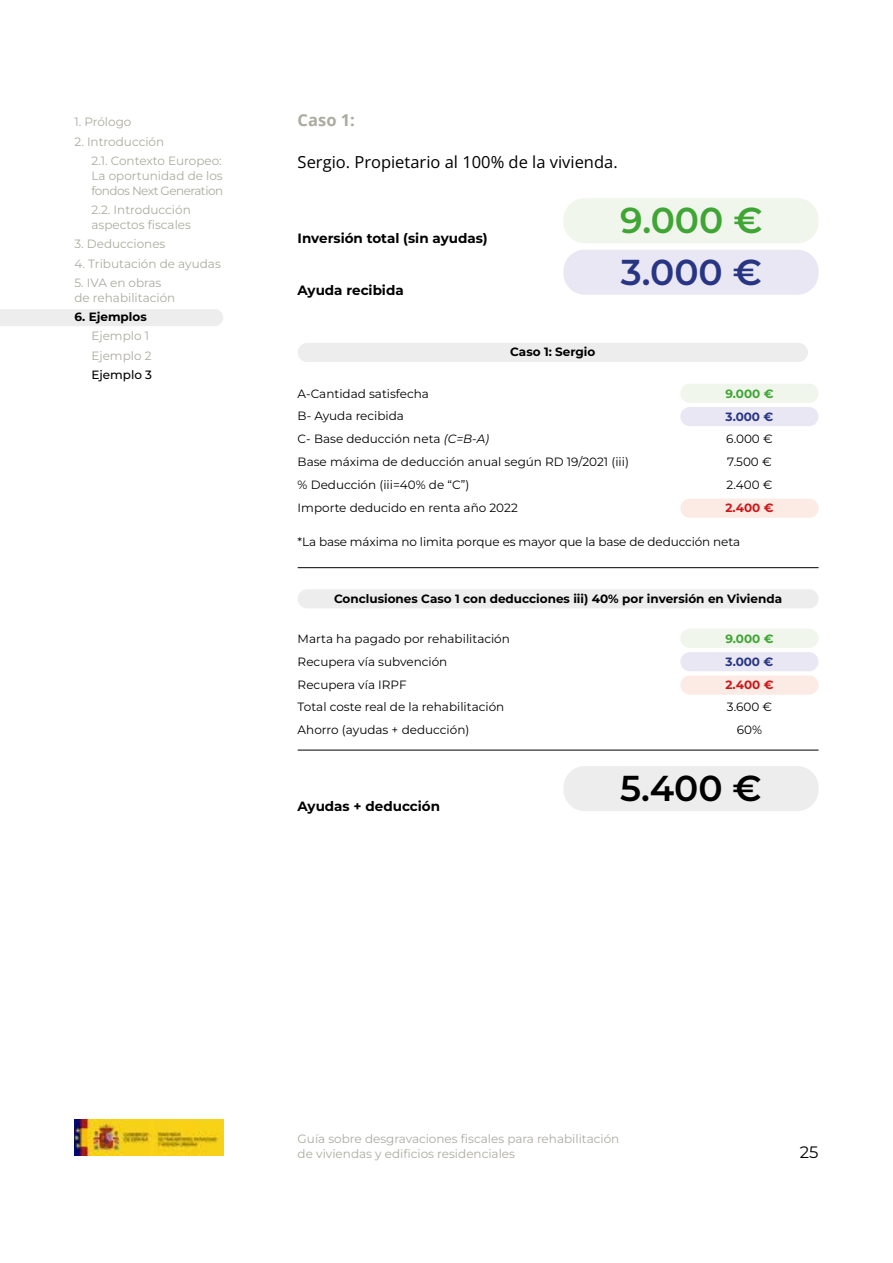
<style>
.page{position:relative;width:893px;height:1263px;background:#fff}
.page>*{position:absolute;margin:0;border:0;box-sizing:border-box;transform-origin:0 0}
.t1{font:600 36px "Montserrat";color:#3fa535}
.t2{font:600 36px "Montserrat";color:#283583}
.t3{font:600 36px "Montserrat";color:#000}
.t4{font:16.5px "Open Sans";color:#000}
.t5{font:700 16.5px "Open Sans";color:#acaba0}
.t6{font:16.5px "Montserrat";color:#000}
.t7{font:700 13.5px "Montserrat";color:#000}
.t8{font:12px/23px "Montserrat";color:#000}
.t9{font:12px/15px "Montserrat";color:#acaba0}
.t10{font:700 12px "Montserrat";color:#000}
.t11{font:12px/15px "Montserrat";letter-spacing:-.04em;color:#acaba0}
.t12{font:700 12px "Montserrat";color:#3fa535}
.t13{font:700 12px "Montserrat";color:#283583}
.t14{font:700 12px "Montserrat";color:#cd1719}
.t15{font:500 12px "Montserrat";color:#000}
.s1{font-style:italic}
</style>
<div class="page">
<div style="left:0;top:309px;width:223px;height:17px;background:#ededed"></div>
<img style="left:74px;top:1120px;width:149px;height:35px">
<div style="left:563px;top:198px;width:256px;height:45px;background:#f1f6ec;border-radius:21px"></div>
<div style="left:563px;top:250px;width:256px;height:45px;background:#e9e7f4;border-radius:21px"></div>
<div style="left:680px;top:499px;width:139px;height:19px;background:#fbebe4;border-radius:10px"></div>
<div style="left:680px;top:384px;width:139px;height:19px;background:#f1f6ec;border-radius:10px"></div>
<div style="left:680px;top:407px;width:139px;height:19px;background:#e9e7f4;border-radius:10px"></div>
<div style="left:298px;top:343px;width:510px;height:19px;background:#ededed;border-radius:10px"></div>
<div style="left:298px;top:589px;width:521px;height:19px;background:#ededed;border-radius:10px"></div>
<div style="left:563px;top:766px;width:256px;height:45px;background:#ededed;border-radius:21px"></div>
<div style="left:680px;top:629px;width:139px;height:19px;background:#f1f6ec;border-radius:10px"></div>
<div style="left:680px;top:652px;width:139px;height:19px;background:#e9e7f4;border-radius:10px"></div>
<div style="left:680px;top:675px;width:139px;height:20px;background:#fbebe4;border-radius:10px"></div>
<hr style="left:298px;top:750px;width:521px;height:1px;background:#000">
<hr style="left:298px;top:567px;width:521px;height:1px;background:#000">
<p class="t9" style="left:74px;top:114px;width:59px">1. Prólogo</p>
<p class="t9" style="left:91px;top:131px;width:132px;line-height:19.2px;text-indent:-17px">2. Introducción<br>2.1. Contexto Europeo:</p>
<p class="t11" style="left:91px;top:168px;width:133px">La oportunidad de los fondos Next Generation</p>
<p class="t9" style="left:91px;top:202px;width:101px">2.2. Introducción aspectos fiscales</p>
<p class="t9" style="left:74px;top:236px;width:93px">3. Deducciones</p>
<p class="t9" style="left:74px;top:256px;width:148px">4. Tributación de ayudas</p>
<p class="t9" style="left:74px;top:275px;width:102px">5. IVA en obras de rehabilitación</p>
<p class="t10" style="left:74px;top:309px;width:74px">6. Ejemplos</p>
<p class="t9" style="left:91px;top:326px;width:62px;line-height:19.2px">Ejemplo 1<br>Ejemplo 2</p>
<p class="t15" style="left:91px;top:367px;width:62px">Ejemplo 3</p>
<h2 class="t5" style="left:298px;top:109px;width:59px">Caso 1:</h2>
<h2 class="t4" style="left:298px;top:151px;width:321px">Sergio. Propietario al 100% de la vivienda.</h2>
<p class="t7" style="left:298px;top:229px;width:192px">Inversión total (sin ayudas)</p>
<p class="t7" style="left:298px;top:281px;width:108px">Ayuda recibida</p>
<p class="t10" style="left:510px;top:344px;width:87px">Caso 1: Sergio</p>
<h1 class="t1" style="left:620px;top:196px;width:144px">9.000 €</h1>
<h1 class="t2" style="left:621px;top:248px;width:143px">3.000 €</h1>
<p class="t8" style="left:298px;top:381px;width:333px">A-Cantidad satisfecha<br>B- Ayuda recibida<br>C- Base deducción neta <span class="s1">(C=B-A)<br></span>Base máxima de deducción anual según RD 19/2021 (iii) % Deducción (iii=40% de “C”)<br>Importe deducido en renta año 2022</p>
<p class="t12" style="left:725px;top:385px;width:50px">9.000 €</p>
<p class="t13" style="left:726px;top:408px;width:49px">3.000 €</p>
<p class="t8" style="left:726px;top:427px;width:48px;text-align:justify">6.000 € 7.500 € 2.400 €</p>
<p class="t14" style="left:725px;top:500px;width:50px">2.400 €</p>
<p class="t8" style="left:298px;top:530px;width:444px">*La base máxima no limita porque es mayor que la base de deducción neta</p>
<p class="t10" style="left:334px;top:590px;width:450px">Conclusiones Caso 1 con deducciones iii) 40% por inversión en Vivienda</p>
<p class="t8" style="left:298px;top:627px;width:214px">Marta ha pagado por rehabilitación<br>Recupera vía subvención<br>Recupera vía IRPF<br>Total coste real de la rehabilitación<br>Ahorro (ayudas + deducción)</p>
<p class="t12" style="left:725px;top:630px;width:50px">9.000 €</p>
<p class="t13" style="left:726px;top:653px;width:49px">3.000 €</p>
<p class="t14" style="left:725px;top:676px;width:50px">2.400 €</p>
<p class="t8" style="left:727px;top:695px;width:47px;text-align:center">3.600 €<br>60%</p>
<p class="t7" style="left:298px;top:797px;width:144px">Ayudas + deducción</p>
<h1 class="t3" style="left:620px;top:764px;width:143px">5.400 €</h1>
<p class="t9" style="left:298px;top:1131px;width:323px">Guía sobre desgravaciones fiscales para rehabilitación de viviendas y edificios residenciales</p>
<h2 class="t6" style="left:800px;top:1141px;width:20px">25</h2>
</div>
